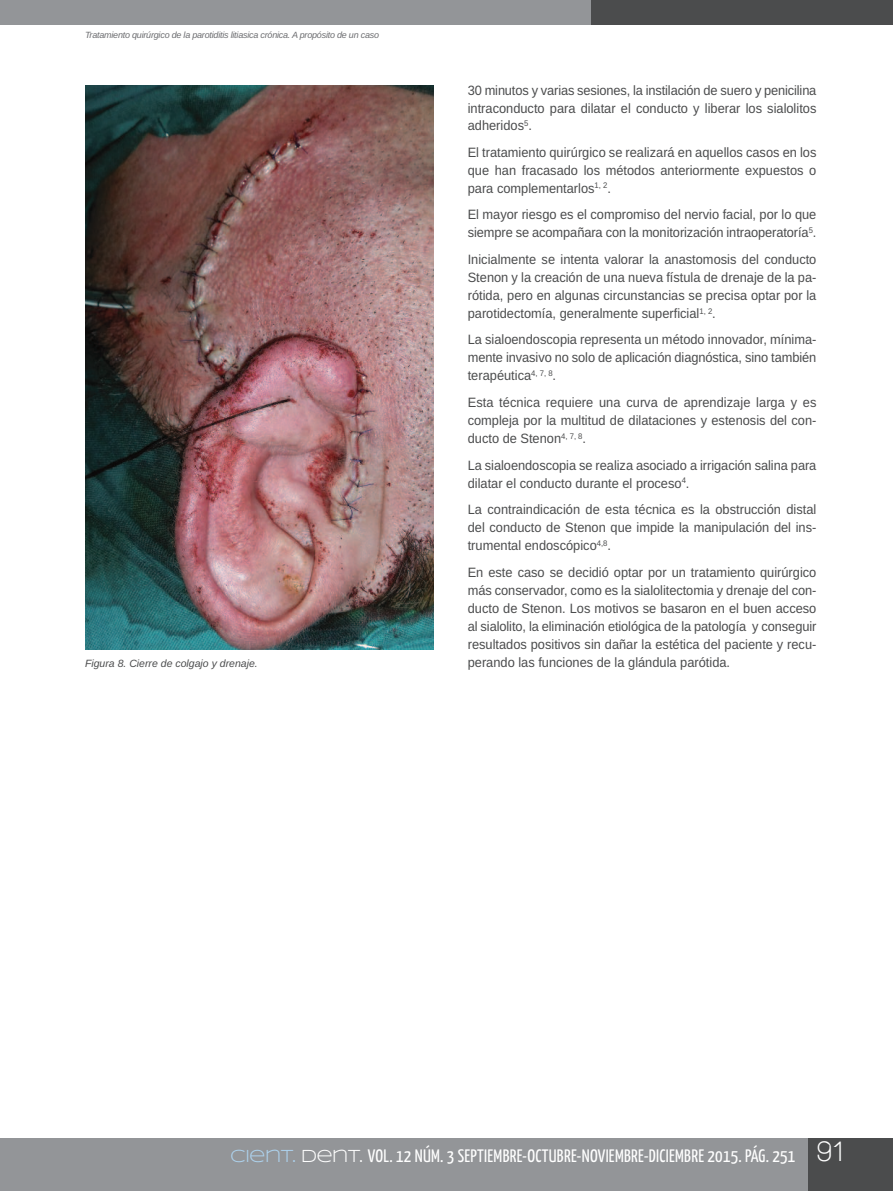
<style>
.page{position:relative;width:893px;height:1191px;background:#fff}
.page>*{position:absolute;margin:0;border:0;box-sizing:border-box;transform-origin:0 0}
.t1{font:700 30px "Walkway";color:#fff;scale:.9 1}
.t2{font:18px "Yanone Kaffeesatz";letter-spacing:.015em;color:#fff}
.t3{font:13.5px/18px "Arimo";color:#4b4c4d;text-align:justify;scale:.95 1}
.t4{font:italic 10.5px "Arimo";color:#4b4c4d}
.t5{font:italic 9px "Arimo";letter-spacing:-.025em;color:#6c6d70}
.s1{font-family:"Syncopate";color:#add2ed}
.s2{font-family:"Syncopate"}
</style>
<div class="page">
<div style="left:0;top:1138px;width:893px;height:53px;background:#939598"></div>
<div style="left:0;top:0;width:599px;height:25px;background:#939598"></div>
<div style="left:591px;top:0;width:302px;height:25px;background:#4b4c4d"></div>
<div style="left:808px;top:1138px;width:85px;height:53px;background:#4b4c4d"></div>
<img style="left:85px;top:85px;width:349px;height:565px">
<p class="t5" style="left:85px;top:30px;width:296px">tratamiento quirúrgico de la parotiditis litiasica crónica. a propósito de un caso</p>
<p class="t4" style="left:85px;top:657px;width:174px">Figura 8. cierre de colgajo y drenaje.</p>
<p class="t3" style="left:468px;top:81px;width:369px">30 minutos y varias sesiones, la instilación de suero y penicilina intraconducto para dilatar el conducto y liberar los sialolitos adheridos<sup>5</sup>.</p>
<p class="t3" style="left:468px;top:143px;width:369px">El tratamiento quirúrgico se realizará en aquellos casos en los que han fracasado los métodos anteriormente expuestos o para complementarlos<sup>1,</sup> <sup>2</sup>.</p>
<p class="t3" style="left:468px;top:206px;width:369px">El mayor riesgo es el compromiso del nervio facial, por lo que siempre se acompañara con la monitorización intraoperatoría<sup>5</sup>.</p>
<p class="t3" style="left:468px;top:250px;width:369px">Inicialmente se intenta valorar la anastomosis del conducto Stenon y la creación de una nueva fístula de drenaje de la pa&shy;rótida, pero en algunas circunstancias se precisa optar por la parotidectomía, generalmente superficial<sup>1,</sup> <sup>2</sup>.</p>
<p class="t3" style="left:468px;top:331px;width:369px">La sialoendoscopia representa un método innovador, mínima&shy;mente invasivo no solo de aplicación diagnóstica, sino también terapéutica<sup>4,</sup> <sup>7,</sup> <sup>8</sup>.</p>
<p class="t3" style="left:468px;top:393px;width:369px">Esta técnica requiere una curva de aprendizaje larga y es compleja por la multitud de dilataciones y estenosis del con&shy;ducto de Stenon<sup>4,</sup> <sup>7,</sup> <sup>8</sup>.</p>
<p class="t3" style="left:468px;top:456px;width:369px">La sialoendoscopia se realiza asociado a irrigación salina para dilatar el conducto durante el proceso<sup>4</sup>.</p>
<p class="t3" style="left:468px;top:500px;width:369px">La contraindicación de esta técnica es la obstrucción distal del conducto de Stenon que impide la manipulación del ins&shy;trumental endoscópico<sup>4,8</sup>.</p>
<p class="t3" style="left:468px;top:563px;width:369px">En este caso se decidió optar por un tratamiento quirúrgico más conservador, como es la sialolitectomia y drenaje del con&shy;ducto de Stenon. Los motivos se basaron en el buen acceso al sialolito, la eliminación etiológica de la patología y conseguir resultados positivos sin dañar la estética del paciente y recu&shy;perando las funciones de la glándula parótida.</p>
<h2 class="t2" style="left:230px;top:1144px;width:567px"><span class="s1">CIENT.</span> <span class="s2">DENT.</span> VOL. 12 NÚM. 3 SEPTIEMBRE-OCTUBRE-NOVIEMBRE-DICIEMBRE 2015. PÁG. 251</h2>
<h1 class="t1" style="left:816px;top:1134px;width:31px">91</h1>
</div>
